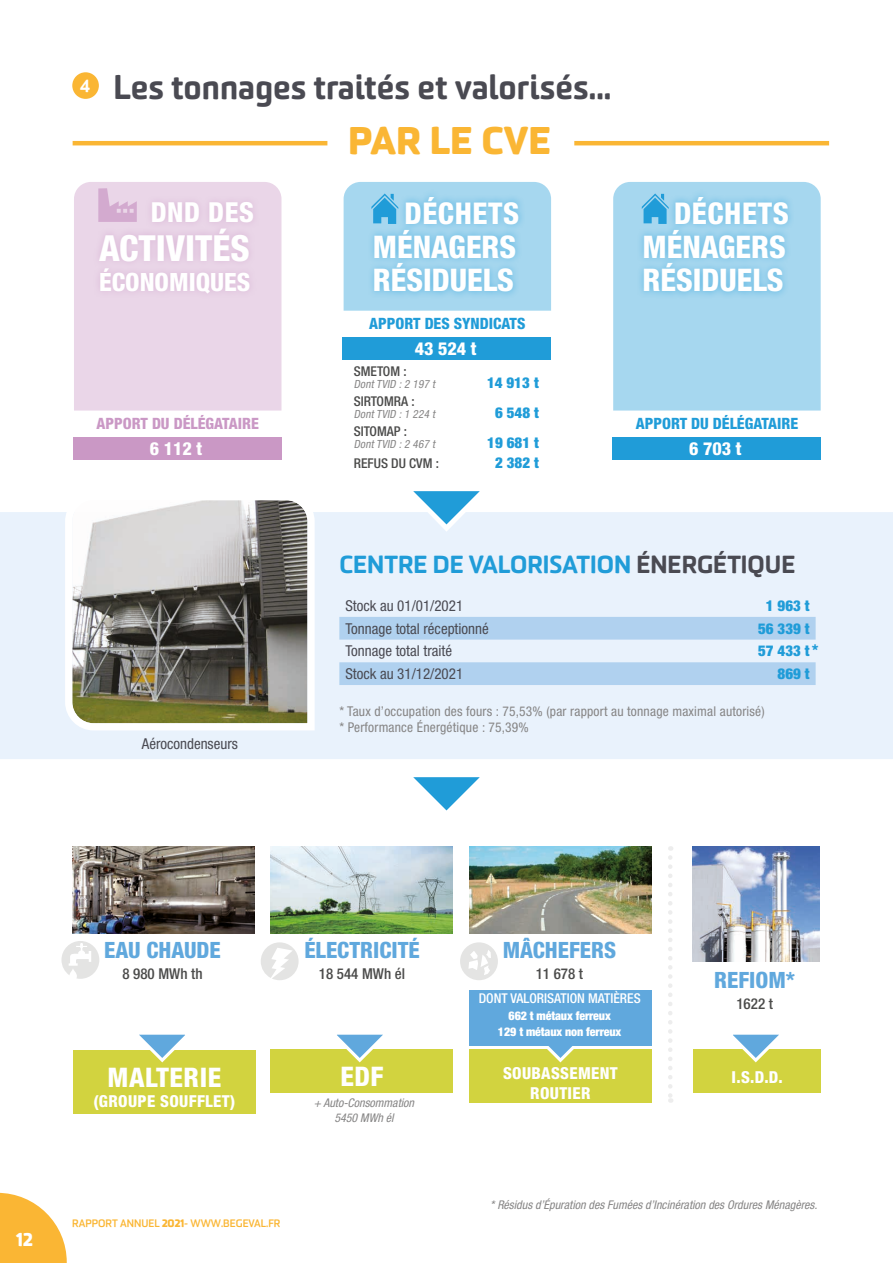
<style>
.page{position:relative;width:893px;height:1263px;background:#fff}
.page>*{position:absolute;margin:0;border:0;box-sizing:border-box;transform-origin:0 0}
.t1{font:800 37.5px "Sommet Rounded";color:#fab634}
.t2{font:800 condensed 36px "Helvetica Neue LT Std";color:#fff}
.t3{font:900 33px "Sommet Rounded";color:#4a4a52}
.t4{font:800 condensed 31.2px/33.6px "Helvetica Neue LT Std";color:#fff}
.t5{font:800 condensed 30px "Helvetica Neue LT Std";letter-spacing:.02em;color:#fff}
.t6{font:800 condensed 27.6px "Helvetica Neue LT Std";letter-spacing:.02em;color:#fff}
.t7{font:800 condensed 27px "Helvetica Neue LT Std";letter-spacing:.02em;color:#fff}
.t8{font:800 condensed 25.2px "Helvetica Neue LT Std";color:#fff}
.t9{font:900 24px "Sommet Rounded";color:#209cd8}
.t10{font:800 condensed 22.5px "Helvetica Neue LT Std";color:#60a8dd}
.t11{font:800 condensed 18px "Helvetica Neue LT Std";color:#fff}
.t12{font:800 18px "Sommet Rounded";color:#fff}
.t13{font:800 condensed 16.5px/19.8px "Helvetica Neue LT Std";letter-spacing:.02em;color:#fff;text-align:center}
.t14{font:800 condensed 15.6px "Helvetica Neue LT Std";color:#209cd8}
.t15{font:800 condensed 15.6px "Helvetica Neue LT Std";color:#ca98c5}
.t16{font:condensed 15px "Helvetica Neue LT Std";color:#4a4a52}
.t17{font:900 condensed 15px "Helvetica Neue LT Std";color:#209cd8}
.t18{font:500 condensed 15px "Helvetica Neue LT Std";color:#4b4b4a}
.t19{font:condensed 13.5px/16.2px "Helvetica Neue LT Std";letter-spacing:.015em;color:#868585}
.t20{font:500 condensed 13.5px "Helvetica Neue LT Std";color:#4b4b4a}
.t21{font:500 condensed 13.5px "Helvetica Neue LT Std";color:#fff}
.t22{font:italic condensed 12px/15px "Helvetica Neue LT Std";color:#868585;text-align:center}
.t23{font:900 condensed 12px/16.5px "Helvetica Neue LT Std";letter-spacing:-.01em;color:#fff;text-align:center}
.t24{font:italic condensed 11.25px "Helvetica Neue LT Std";color:#868585}
.t25{font:700 10.5px "Sommet Rounded";color:#fab634}
.s1{color:#4a4a52}
.s2{font-weight:800}
</style>
<div class="page">
<svg style="left:0;top:1193px;width:67px;height:70px"></svg>
<div style="left:0;top:512px;width:893px;height:247px;background:#e9f2fc"></div>
<svg style="left:61px;top:500px;width:257px;height:234px;background:#999890"></svg>
<div style="left:74px;top:182px;width:207px;height:229px;background:#ead6e8"></div>
<div style="left:73px;top:437px;width:208px;height:22px;background:#ca98c5"></div>
<svg style="left:98px;top:188px;width:39px;height:7px"></svg>
<div style="left:92px;top:195px;width:169px;height:106px;background:#e4cce2"></div>
<div style="left:343px;top:337px;width:208px;height:22px;background:#209cd8"></div>
<svg style="left:344px;top:182px;width:207px;height:129px;background:#96cfec"></svg>
<div style="left:613px;top:182px;width:208px;height:229px;background:#a6d7ef"></div>
<div style="left:612px;top:437px;width:209px;height:22px;background:#209cd8"></div>
<div style="left:637px;top:189px;width:158px;height:111px;background:#209cd8;opacity:.5"></div>
<svg style="left:413px;top:491px;width:67px;height:33px"></svg>
<svg style="left:413px;top:777px;width:67px;height:33px"></svg>
<img style="left:72px;top:846px;width:182px;height:87px">
<img style="left:271px;top:846px;width:182px;height:87px">
<img style="left:469px;top:846px;width:182px;height:87px">
<svg style="left:668px;top:857px;width:4px;height:246px"></svg>
<div style="left:73px;top:1049px;width:182px;height:64px;background:#d2d33f"></div>
<svg style="left:128px;top:1034px;width:69px;height:29px"></svg>
<div style="left:271px;top:1049px;width:182px;height:44px;background:#d2d33f"></div>
<svg style="left:337px;top:1034px;width:46px;height:29px"></svg>
<div style="left:469px;top:1049px;width:182px;height:54px;background:#d2d33f"></div>
<svg style="left:547px;top:1046px;width:27px;height:17px"></svg>
<div style="left:693px;top:1049px;width:127px;height:44px;background:#d2d33f"></div>
<svg style="left:733px;top:1034px;width:46px;height:29px"></svg>
<div style="left:469px;top:990px;width:182px;height:56px;background:#60a8dd"></div>
<svg style="left:61px;top:941px;width:38px;height:38px"></svg>
<svg style="left:261px;top:942px;width:38px;height:38px"></svg>
<svg style="left:460px;top:942px;width:38px;height:38px"></svg>
<img style="left:693px;top:846px;width:127px;height:116px">
<div style="left:72px;top:72px;width:27px;height:27px;background:#fab634;border-radius:50%"></div>
<svg style="left:339px;top:617px;width:477px;height:68px;background:#c3dcf3"></svg>
<svg style="left:642px;top:193px;width:27px;height:31px"></svg>
<hr style="left:73px;top:141px;width:254px;height:4px;background:#fab634">
<hr style="left:574px;top:141px;width:255px;height:4px;background:#fab634">
<h3 class="t3" style="left:80px;top:65px;width:533px"><sup>4</sup> Les tonnages traités et valorisés...</h3>
<h3 class="t6" style="left:151px;top:195px;width:105px">DND DES</h3>
<h2 class="t2" style="left:99px;top:226px;width:152px">ACTIVITÉS</h2>
<h3 class="t8" style="left:99px;top:266px;width:153px">ÉCONOMIQUES</h3>
<p class="t15" style="left:97px;top:414px;width:164px">APPORT DU DÉLÉGATAIRE</p>
<h3 class="t11" style="left:150px;top:437px;width:54px">6 112 t</h3>
<p class="t16" style="left:142px;top:735px;width:98px">Aérocondenseurs</p>
<h1 class="t1" style="left:348px;top:116px;width:204px">PAR LE CVE</h1>
<h3 class="t5" style="left:405px;top:195px;width:116px">DÉCHETS</h3>
<h3 class="t4" style="left:373px;top:229px;width:145px">MÉNAGERS<br>RÉSIDUELS</h3>
<p class="t14" style="left:369px;top:314px;width:158px">APPORT DES SYNDICATS</p>
<h3 class="t11" style="left:415px;top:337px;width:63px">43 524 t</h3>
<p class="t20" style="left:354px;top:363px;width:54px">SMETOM :</p>
<p class="t24" style="left:354px;top:377px;width:85px">DontTVID :2 197 t</p>
<p class="t17" style="left:487px;top:373px;width:53px">14 913 t</p>
<p class="t20" style="left:354px;top:393px;width:62px">SIRTOMRA :</p>
<p class="t24" style="left:354px;top:407px;width:85px">DontTVID :1 224 t</p>
<p class="t17" style="left:495px;top:403px;width:45px">6 548 t</p>
<p class="t20" style="left:354px;top:423px;width:55px">SITOMAP :</p>
<p class="t24" style="left:354px;top:438px;width:85px">DontTVID :2 467 t</p>
<p class="t17" style="left:487px;top:434px;width:53px">19 681 t</p>
<p class="t20" style="left:354px;top:456px;width:87px">REFUS DU CVM :</p>
<p class="t17" style="left:495px;top:454px;width:45px">2 382 t</p>
<h3 class="t5" style="left:674px;top:195px;width:116px">DÉCHETS</h3>
<h3 class="t4" style="left:642px;top:229px;width:145px">MÉNAGERS<br>RÉSIDUELS</h3>
<p class="t14" style="left:636px;top:414px;width:164px">APPORT DU DÉLÉGATAIRE</p>
<h3 class="t11" style="left:689px;top:437px;width:54px">6 703 t</h3>
<h3 class="t9" style="left:339px;top:549px;width:457px">CENTRE DE VALORISATION <span class="s1">ÉNERGÉTIQUE</span></h3>
<p class="t16" style="left:345px;top:597px;width:119px">Stock au 01/01/2021</p>
<p class="t17" style="left:766px;top:596px;width:45px">1 963 t</p>
<p class="t16" style="left:345px;top:620px;width:145px">Tonnage total réceptionné</p>
<p class="t17" style="left:758px;top:619px;width:53px">56 339 t</p>
<p class="t16" style="left:345px;top:642px;width:108px">Tonnage total traité</p>
<p class="t17" style="left:758px;top:642px;width:62px">57 433 t *</p>
<p class="t16" style="left:345px;top:665px;width:119px">Stock au 31/12/2021</p>
<p class="t17" style="left:778px;top:664px;width:34px">869 t</p>
<p class="t19" style="left:339px;top:703px;width:427px">* Taux d’occupation des fours : 75,53% (par rapport au tonnage maximal autorisé) * Performance Énergétique : 75,39%</p>
<h3 class="t12" style="left:16px;top:1227px;width:18px">12</h3>
<h3 class="t10" style="left:104px;top:936px;width:118px">EAU CHAUDE</h3>
<p class="t18" style="left:122px;top:964px;width:82px">8 980 MWh th</p>
<h3 class="t7" style="left:107px;top:1061px;width:115px">MALTERIE</h3>
<p class="t13" style="left:93px;top:1091px;width:143px">(GROUPE SOUFFLET)</p>
<h3 class="t10" style="left:304px;top:936px;width:117px">ÉLECTRICITÉ</h3>
<p class="t18" style="left:319px;top:964px;width:88px">18 544 MWh él</p>
<h3 class="t10" style="left:503px;top:936px;width:115px">MÂCHEFERS</h3>
<p class="t18" style="left:536px;top:964px;width:49px">11 678 t</p>
<h3 class="t10" style="left:714px;top:966px;width:82px">REFIOM*</h3>
<p class="t18" style="left:736px;top:995px;width:38px">1622 t</p>
<p class="t21" style="left:479px;top:990px;width:164px">DONT VALORISATION MATIÈRES</p>
<p class="t23" style="left:498px;top:1007px;width:125px">662 t métaux ferreux<br>129 t métaux non ferreux</p>
<h3 class="t7" style="left:340px;top:1060px;width:45px">EDF</h3>
<p class="t13" style="left:503px;top:1063px;width:116px">SOUBASSEMENT<br>ROUTIER</p>
<p class="t13" style="left:732px;top:1067px;width:53px">I.S.D.D.</p>
<p class="t22" style="left:314px;top:1096px;width:102px">+ Auto-Consommation<br>5450 MWh él</p>
<p class="t25" style="left:72px;top:1216px;width:210px">RAPPORT ANNUEL <span class="s2">2021</span>- WWW.BEGEVAL.FR</p>
<p class="t22" style="left:490px;top:1198px;width:329px">* Résidus d’Épuration des Fumées d’Incinération des Ordures Ménagères.</p>
</div>
